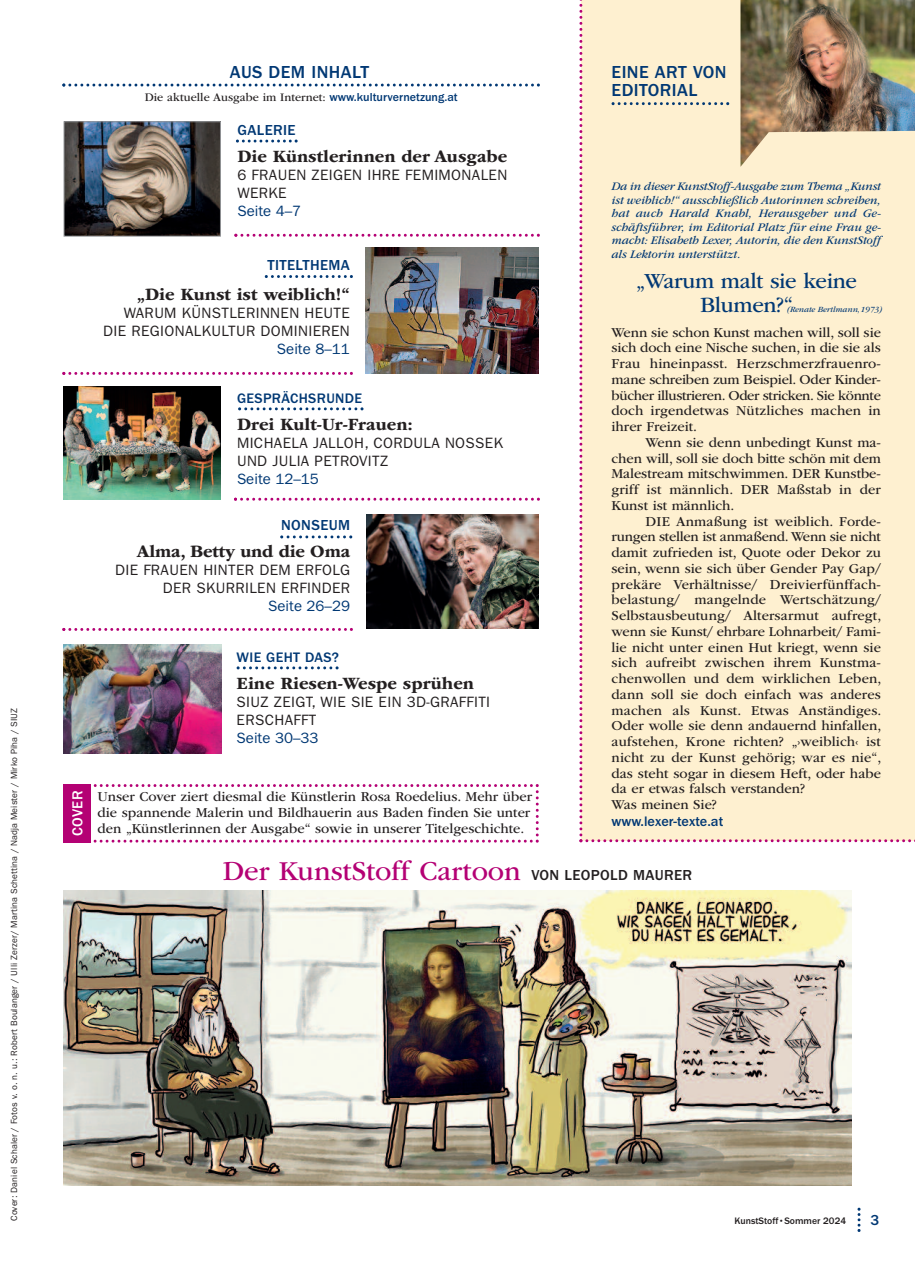
<style>
.page{position:relative;width:915px;height:1263px;background:#fff}
.page>*{position:absolute;margin:0;border:0;box-sizing:border-box;transform-origin:0 0}
.t1{font:28.5px "ITC Garamond Std";color:#b40174}
.t2{font:22.5px/24.8px "ITC Garamond Std";letter-spacing:-.015em;color:#013874;text-align:center}
.t3{font:700 18px "ITC Garamond Std";color:#231f20}
.t4{font:500 18px/18.8px "ITC Franklin Gothic Std";letter-spacing:.025em;color:#013874}
.t5{font:15px/18px "ITC Franklin Gothic Std";letter-spacing:.025em;color:#231f20}
.t6{font:15px "ITC Franklin Gothic Std";color:#013874}
.t7{font:500 15px "ITC Franklin Gothic Std";letter-spacing:.025em;color:#013874}
.t8{font:500 15px "ITC Franklin Gothic Std";letter-spacing:.025em;color:#fff}
.t9{font:14.25px/15.8px "ITC Garamond Std";color:#231f20}
.t10{font:500 14.25px "ITC Franklin Gothic Std";letter-spacing:.025em;color:#013874}
.t11{font:500 14.25px "ITC Franklin Gothic Std";color:#013874}
.t12{font:italic 12px/13.5px "ITC Garamond Std";color:#013874;text-align:justify}
.t13{font:12px "ITC Garamond Std";color:#231f20}
.t14{font:500 9.75px "ITC Franklin Gothic Std";color:#231f20}
.t15{font:9px "ITC Franklin Gothic Std";letter-spacing:.01em;color:#231f20}
.t16{font:italic 8.25px "ITC Garamond Std";color:#013874}
.s1{font-family:"ITC Franklin Gothic Std";font-weight:500;color:#013874}
.s2{font-family:"ITC Franklin Gothic Std";font-weight:500;font-size:15px;color:#231f20}
</style>
<div class="page">
<img style="left:64px;top:645px;width:157px;height:109px">
<svg style="left:62px;top:84px;width:477px;height:3px"></svg>
<img style="left:66px;top:124px;width:152px;height:110px">
<div style="left:64px;top:122px;width:156px;height:114px;border:1px solid #939598"></div>
<img style="left:366px;top:248px;width:172px;height:125px">
<img style="left:64px;top:386px;width:156px;height:114px">
<svg style="left:62px;top:628px;width:291px;height:3px"></svg>
<svg style="left:857px;top:1208px;width:3px;height:24px"></svg>
<img style="left:366px;top:514px;width:172px;height:115px">
<img style="left:64px;top:890px;width:786px;height:295px">
<svg style="left:579px;top:0;width:335px;height:842px;background:#f3e5c6"></svg>
<svg style="left:236px;top:140px;width:61px;height:3px"></svg>
<svg style="left:234px;top:234px;width:305px;height:3px"></svg>
<svg style="left:265px;top:275px;width:88px;height:3px"></svg>
<svg style="left:62px;top:372px;width:291px;height:3px"></svg>
<svg style="left:238px;top:407px;width:125px;height:3px"></svg>
<svg style="left:234px;top:498px;width:305px;height:3px"></svg>
<svg style="left:280px;top:535px;width:72px;height:3px"></svg>
<svg style="left:236px;top:666px;width:102px;height:3px"></svg>
<svg style="left:93px;top:784px;width:445px;height:59px"></svg>
<div style="left:64px;top:784px;width:27px;height:59px;background:#b40174"></div>
<p class="t15" style="left:11px;top:1221px;width:515px;rotate:-90deg">Cover: Daniel Schaler / Fotos v. o. n. u.: Robert Boulanger / Ulli Zerzer/ Martina Schettina / Nadja Meister / Mirko Piha / SIUZ</p>
<p class="t8" style="left:72px;top:836px;width:47px;rotate:-90deg">COVER</p>
<p class="t4" style="left:230px;top:64px;width:141px">AUS DEM INHALT</p>
<p class="t13" style="left:145px;top:93px;width:314px">Die aktuelle Ausgabe im Internet: <span class="s1">www.kulturvernetzung.at</span></p>
<p class="t7" style="left:237px;top:125px;width:60px">GALERIE</p>
<p class="t3" style="left:237px;top:150px;width:271px">Die Künstlerinnen der Ausgabe</p>
<p class="t5" style="left:237px;top:167px;width:271px">6 FRAUEN ZEIGEN IHRE FEMIMONALEN<br>WERKE</p>
<p class="t6" style="left:237px;top:206px;width:65px">Seite 4–7</p>
<p class="t7" style="left:267px;top:260px;width:84px">TITELTHEMA</p>
<p class="t3" style="left:137px;top:288px;width:214px">„Die Kunst ist weiblich!“</p>
<p class="t5" style="left:103px;top:305px;width:248px;text-align:right">WARUM KÜNSTLERINNEN HEUTE<br>DIE REGIONALKULTUR DOMINIEREN</p>
<p class="t6" style="left:277px;top:344px;width:74px">Seite 8–11</p>
<p class="t10" style="left:237px;top:393px;width:127px">GESPRÄCHSRUNDE</p>
<p class="t3" style="left:237px;top:418px;width:177px">Drei Kult-Ur-Frauen:</p>
<p class="t5" style="left:237px;top:435px;width:267px">MICHAELA JALLOH, CORDULA NOSSEK<br>UND JULIA PETROVITZ</p>
<p class="t6" style="left:237px;top:474px;width:83px">Seite 12–15</p>
<p class="t7" style="left:281px;top:520px;width:70px">NONSEUM</p>
<p class="t3" style="left:137px;top:545px;width:215px">Alma, Betty und die Oma</p>
<p class="t5" style="left:115px;top:562px;width:236px;text-align:right">DIE FRAUEN HINTER DEM ERFOLG<br>DER SKURRILEN ERFINDER</p>
<p class="t6" style="left:268px;top:600px;width:83px">Seite 26–29</p>
<p class="t10" style="left:236px;top:652px;width:104px">WIE GEHT DAS?</p>
<p class="t3" style="left:236px;top:677px;width:239px">Eine Riesen-Wespe sprühen</p>
<p class="t5" style="left:236px;top:694px;width:255px">SIUZ ZEIGT, WIE SIE EIN 3D-GRAFFITI<br>ERSCHAFFT</p>
<p class="t6" style="left:236px;top:733px;width:83px">Seite 30–33</p>
<p class="t9" style="left:98px;top:790px;width:435px">Unser Cover ziert diesmal die Künstlerin Rosa Roedelius. Mehr über die spannende Malerin und Bildhauerin aus Baden finden Sie unter</p>
<p class="t9" style="left:98px;top:821px;width:428px">den „Künstlerinnen der Ausgabe“ sowie in unserer Titelgeschichte.</p>
<p class="t4" style="left:611px;top:64px;width:116px">EINE ART VON<br>EDITORIAL</p>
<p class="t12" style="left:611px;top:181px;width:271px">Da in dieser KunstStoff-Ausgabe zum Thema „Kunst ist weiblich!“ ausschließlich Autorinnen schreiben, hat auch Harald Knabl, Herausgeber und Ge&shy;schäftsführer, im Editorial Platz für eine Frau ge&shy;macht: Elisabeth Lexer, Autorin, die den KunstStoff als Lektorin unterstützt.</p>
<h2 class="t2" style="left:635px;top:270px;width:222px">„Warum malt sie keine<br>Blumen?“</h2>
<p class="t16" style="left:786px;top:306px;width:97px">(Renate Bertlmann,1973)</p>
<p class="t9" style="left:611px;top:325px;width:271px;text-align:justify">Wenn sie schon Kunst machen will, soll sie sich doch eine Nische suchen, in die sie als Frau hineinpasst. Herzschmerzfrauenro&shy;mane schreiben zum Beispiel. Oder Kinder&shy;bücher illustrieren. Oder stricken. Sie könnte doch irgendetwas Nützliches machen in ihrer Freizeit.</p>
<p class="t9" style="left:611px;top:436px;width:271px;text-align:justify;text-indent:34px">Wenn sie denn unbedingt Kunst ma&shy;chen will, soll sie doch bitte schön mit dem Malestream mitschwimmen. DER Kunstbe&shy;griff ist männlich. DER Maßstab in der Kunst ist männlich.</p>
<p class="t9" style="left:611px;top:514px;width:271px;text-indent:34px">DIE Anmaßung ist weiblich. Forde&shy;rungen stellen ist anmaßend. Wenn sie nicht damit zufrieden ist, Quote oder Dekor zu sein, wenn sie sich über Gender Pay Gap/ prekäre Verhältnisse/ Dreivierfünffach&shy;belastung/ mangelnde Wertschätzung/ Selbstausbeutung/ Altersarmut aufregt, wenn sie Kunst/ ehrbare Lohnarbeit/ Fami&shy;lie nicht unter einen Hut kriegt, wenn sie sich aufreibt zwischen ihrem Kunstma&shy;chenwollen und dem wirklichen Leben, dann soll sie doch einfach was anderes machen als Kunst. Etwas Anständiges.<br>Oder wolle sie denn andauernd hinfallen, aufstehen, Krone richten? „›weiblich‹ ist nicht zu der Kunst gehörig; war es nie“, das steht sogar in diesem Heft, oder habe da er etwas falsch verstanden?<br>Was meinen Sie?</p>
<p class="t11" style="left:611px;top:817px;width:113px">www.lexer-texte.at</p>
<h1 class="t1" style="left:222px;top:861px;width:471px">Der KunstStoff Cartoon <span class="s2">VON LEOPOLD MAURER</span></h1>
<p class="t14" style="left:734px;top:1217px;width:113px">KunstStoff•Sommer 2024</p>
<p class="t7" style="left:870px;top:1215px;width:10px">3</p>
</div>
